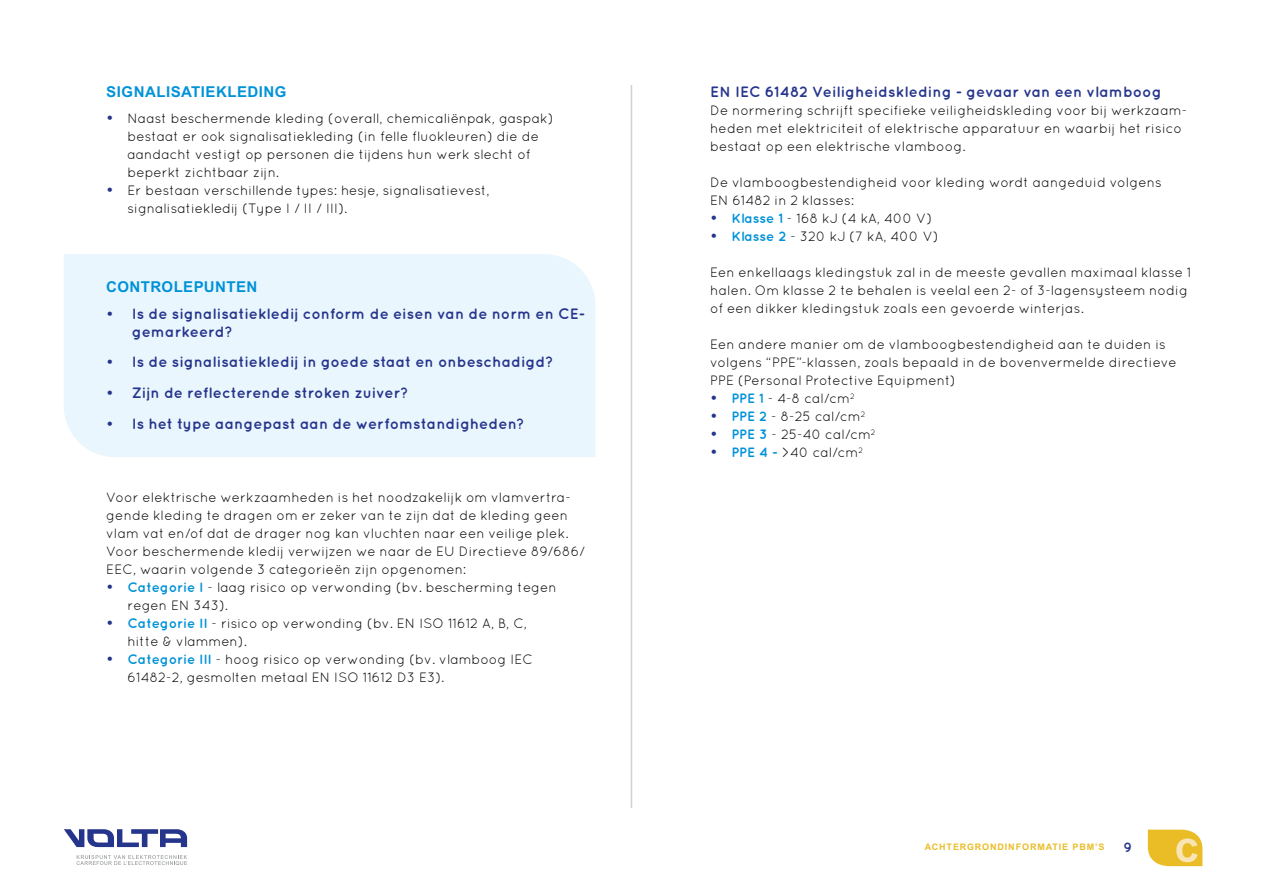
<style>
.page{position:relative;width:1263px;height:893px;background:#fff}
.page>*{position:absolute;margin:0;border:0;box-sizing:border-box;transform-origin:0 0}
._03_body-bold-blauw{font:700 15px/18px "Quicksand";letter-spacing:.005em;color:#26358c}
._02_Ondertitel{font:700 15px "Arial";letter-spacing:.03em;color:#0092d8}
._03_body{font:13.5px/18px "Quicksand";color:#000}
.t1{font:700 13.5px "Quicksand";color:#26358c}
.t2{font:700 9px "Arial";letter-spacing:.1em;color:#eabd27}
.s1{font-weight:700;font-size:15px;color:#26358c}
.s2{font-weight:700;color:#0092d8}
</style>
<div class="page">
<svg style="left:1148px;top:830px;width:54px;height:36px;background:#edc648"></svg>
<hr style="left:631px;top:85px;width:1px;height:723px;background:#d0d0d0">
<div style="left:64px;top:254px;width:531px;height:203px;background:#eaf6fe"></div>
<svg style="left:77px;top:855px;width:110px;height:10px"></svg>
<svg style="left:64px;top:829px;width:123px;height:18px"></svg>
<p class="_02_Ondertitel" style="left:106px;top:83px;width:182px">SIGNALISATIEKLEDING</p>
<p class="_03_body" style="left:128px;top:110px;width:427px;text-indent:-21px"><span class="s1">•</span> Naast beschermende kleding (overall, chemicaliënpak, gaspak) bestaat er ook signalisatiekleding (in felle fluokleuren) die de aandacht vestigt op personen die tijdens hun werk slecht of beperkt zichtbaar zijn.</p>
<p class="_03_body" style="left:128px;top:182px;width:364px;text-indent:-21px"><span class="s1">•</span> Er bestaan verschillende types: hesje, signalisatievest, signalisatiekledij (Type I / II / III).</p>
<p class="_02_Ondertitel" style="left:106px;top:278px;width:153px">CONTROLEPUNTEN</p>
<p class="_03_body-bold-blauw" style="left:132px;top:304px;width:453px;text-indent:-26px">• Is de signalisatiekledij conform de eisen van de norm en CE&shy;gemarkeerd?</p>
<p class="_03_body-bold-blauw" style="left:106px;top:353px;width:449px">• Is de signalisatiekledij in goede staat en onbeschadigd?</p>
<p class="_03_body-bold-blauw" style="left:106px;top:383px;width:304px">• Zijn de reflecterende stroken zuiver?</p>
<p class="_03_body-bold-blauw" style="left:106px;top:414px;width:420px">• Is het type aangepast aan de werfomstandigheden?</p>
<p class="_03_body" style="left:106px;top:488px;width:466px">Voor elektrische werkzaamheden is het noodzakelijk om vlamvertra&shy;gende kleding te dragen om er zeker van te zijn dat de kleding geen vlam vat en/of dat de drager nog kan vluchten naar een veilige plek.</p>
<p class="_03_body" style="left:106px;top:542px;width:480px">Voor beschermende kledij verwijzen we naar de EU Directieve 89/686/<br>EEC, waarin volgende 3 categorieën zijn opgenomen:</p>
<p class="_03_body" style="left:128px;top:578px;width:431px;text-indent:-21px"><span class="s1">•</span> <span class="s2">Categorie I</span> - laag risico op verwonding (bv. bescherming tegen regen EN 343).</p>
<p class="_03_body" style="left:128px;top:614px;width:401px;text-indent:-21px"><span class="s1">•</span> <span class="s2">Categorie II</span> - risico op verwonding (bv. EN ISO 11612 A, B, C, hitte &amp; vlammen).</p>
<p class="_03_body" style="left:128px;top:650px;width:407px;text-indent:-21px"><span class="s1">•</span> <span class="s2">Categorie III</span> - hoog risico op verwonding (bv. vlamboog IEC<br>61482-2, gesmolten metaal EN ISO 11612 D3 E3).</p>
<p class="_03_body-bold-blauw" style="left:710px;top:82px;width:453px">EN IEC 61482 Veiligheidskleding - gevaar van een vlamboog</p>
<p class="_03_body" style="left:710px;top:101px;width:479px">De normering schrijft specifieke veiligheidskleding voor bij werkzaam&shy;heden met elektriciteit of elektrische apparatuur en waarbij het risico bestaat op een elektrische vlamboog.</p>
<p class="_03_body" style="left:710px;top:173px;width:453px">De vlamboogbestendigheid voor kleding wordt aangeduid volgens<br>EN 61482 in 2 klasses:</p>
<p class="_03_body" style="left:710px;top:209px;width:224px"><span class="s1">•</span> <span class="s2">Klasse 1</span> - 168 kJ (4 kA, 400 V)</p>
<p class="_03_body" style="left:710px;top:227px;width:230px"><span class="s1">•</span> <span class="s2">Klasse 2</span> - 320 kJ (7 kA, 400 V)</p>
<p class="_03_body" style="left:710px;top:263px;width:483px">Een enkellaags kledingstuk zal in de meeste gevallen maximaal klasse 1 halen. Om klasse 2 te behalen is veelal een 2- of 3-lagensysteem nodig of een dikker kledingstuk zoals een gevoerde winterjas.</p>
<p class="_03_body" style="left:710px;top:335px;width:468px">Een andere manier om de vlamboogbestendigheid aan te duiden is volgens “PPE”-klassen, zoals bepaald in de bovenvermelde directieve<br>PPE (Personal Protective Equipment)</p>
<p class="_03_body" style="left:710px;top:389px;width:146px"><span class="s1">•</span> <span class="s2">PPE 1</span> - 4-8 cal/cm<sup>2</sup></p>
<p class="_03_body" style="left:710px;top:407px;width:157px"><span class="s1">•</span> <span class="s2">PPE 2</span> - 8-25 cal/cm<sup>2</sup></p>
<p class="_03_body" style="left:710px;top:425px;width:167px"><span class="s1">•</span> <span class="s2">PPE 3</span> - 25-40 cal/cm<sup>2</sup></p>
<p class="_03_body" style="left:710px;top:443px;width:154px"><span class="s1">•</span> <span class="s2">PPE 4 -</span> &gt;40 cal/cm<sup>2</sup></p>
<p class="t2" style="left:925px;top:841px;width:181px">ACHTERGRONDINFORMATIE PBM’S</p>
<p class="t1" style="left:1123px;top:839px;width:10px">9</p>
</div>
